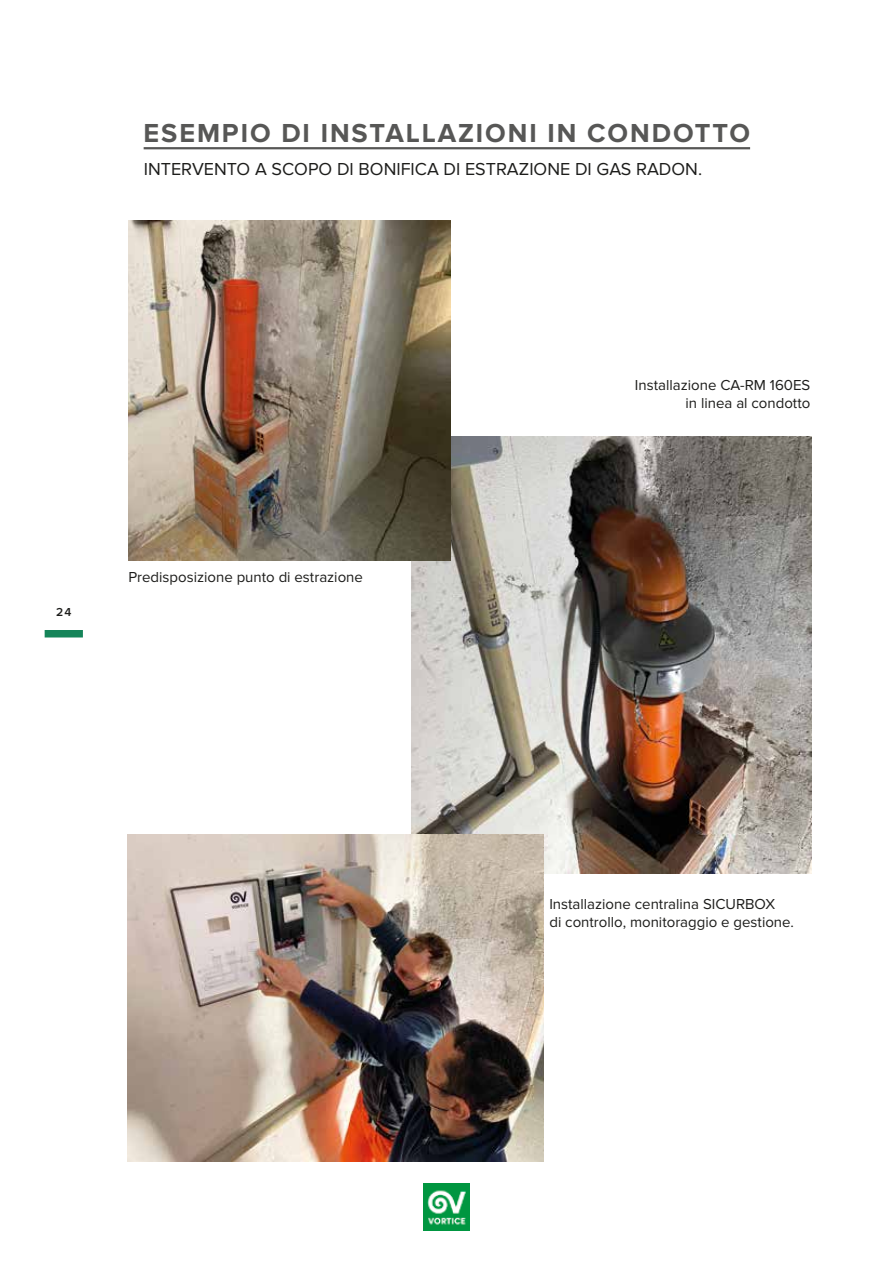
<style>
.page{position:relative;width:893px;height:1263px;background:#fff}
.page>*{position:absolute;margin:0;border:0;box-sizing:border-box;transform-origin:0 0}
.t1{font:700 27px "Proxima Nova";letter-spacing:.07em;color:#575756}
.t2{font:18px "Proxima Nova";color:#1d1d1b}
.t3{font:15px/18px "Proxima Nova";color:#1d1d1b;text-align:right}
.t4{font:600 12px "Proxima Nova";color:#1d1d1b}
</style>
<div class="page">
<div style="left:45px;top:630px;width:38px;height:7px;background:#158459"></div>
<img style="left:423px;top:1184px;width:47px;height:46px">
<hr style="left:144px;top:147px;width:606px;height:2px;background:#575756">
<img style="left:412px;top:436px;width:399px;height:437px">
<img style="left:128px;top:834px;width:415px;height:327px">
<img style="left:128px;top:220px;width:323px;height:341px">
<h1 class="t1" style="left:144px;top:118px;width:608px">ESEMPIO DI INSTALLAZIONI IN CONDOTTO</h1>
<p class="t2" style="left:144px;top:159px;width:560px">INTERVENTO A SCOPO DI BONIFICA DI ESTRAZIONE DI GAS RADON.</p>
<p class="t4" style="left:56px;top:605px;width:17px">24</p>
<p class="t3" style="left:128px;top:568px;width:236px">Predisposizione punto di estrazione</p>
<p class="t3" style="left:635px;top:376px;width:177px">Installazione CA-RM 160ES in linea al condotto</p>
<p class="t3" style="left:549px;top:896px;width:246px;text-align:left">Installazione centralina SICURBOX<br>di controllo, monitoraggio e gestione.</p>
</div>
